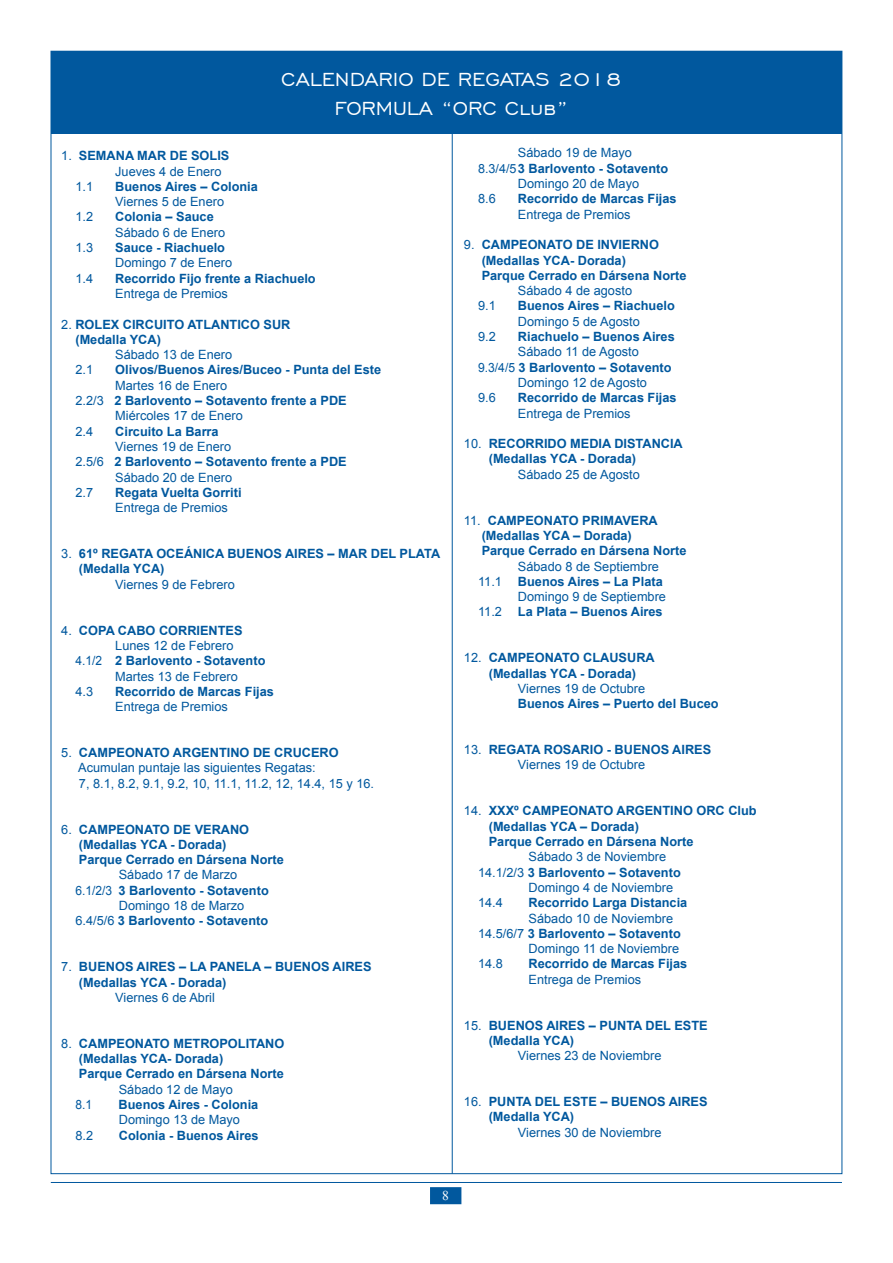
<style>
.page{position:relative;width:893px;height:1263px;background:#fff}
.page>*{position:absolute;margin:0;border:0;box-sizing:border-box;transform-origin:0 0}
.t1{font:24px/28.8px "Engravers Gothic BT";color:#fff;text-align:center}
.t2{font:13.5px "Times New Roman";color:#fff}
.t3{font:700 12.75px/15.3px "Arial";color:#01589e}
.t4{font:12.75px/15.3px "Arial";color:#01589e}
.t5{font:12.75px "Arial";color:#01589e;scale:.94 1}
.s1{font-weight:400}
.s2{font-weight:700}
.s3{font-weight:400;font-size:12.6px}
</style>
<div class="page">
<div style="left:51px;top:51px;width:791px;height:83px;background:#01589e"></div>
<hr style="left:452px;top:133px;width:1px;height:1041px;background:#01589e">
<hr style="left:51px;top:1182px;width:791px;height:1px;background:#01589e">
<div style="left:430px;top:1187px;width:31px;height:17px;background:#01589e"></div>
<h1 class="t1" style="left:281px;top:64px;width:342px">CALENDARIO DE REGATAS 2018<br>FORMULA “ORC Club”</h1>
<p class="t3" style="left:61px;top:148px;width:170px"><span class="s1">1.</span> SEMANA MAR DE SOLIS</p>
<p class="t4" style="left:115px;top:164px;width:108px">Jueves 4 de Enero</p>
<p class="t4" style="left:75px;top:179px;width:19px">1.1</p>
<p class="t3" style="left:115px;top:179px;width:144px">Buenos Aires – Colonia</p>
<p class="t4" style="left:115px;top:194px;width:110px">Viernes 5 de Enero</p>
<p class="t4" style="left:75px;top:209px;width:19px">1.2</p>
<p class="t3" style="left:115px;top:210px;width:100px">Colonia – Sauce</p>
<p class="t4" style="left:115px;top:225px;width:111px">Sábado 6 de Enero</p>
<p class="t4" style="left:75px;top:240px;width:19px">1.3</p>
<p class="t3" style="left:115px;top:240px;width:111px">Sauce - Riachuelo</p>
<p class="t4" style="left:115px;top:255px;width:118px">Domingo 7 de Enero</p>
<p class="t4" style="left:75px;top:271px;width:19px">1.4</p>
<p class="t3" style="left:115px;top:271px;width:202px">Recorrido Fijo frente a Riachuelo</p>
<p class="t4" style="left:115px;top:286px;width:114px">Entrega de Premios</p>
<p class="t3" style="left:75px;top:317px;width:217px;text-indent:-14px"><span class="s1">2.</span> ROLEX CIRCUITO ATLANTICO SUR (Medalla YCA)</p>
<p class="t4" style="left:115px;top:347px;width:118px">Sábado 13 de Enero</p>
<p class="t4" style="left:75px;top:362px;width:19px">2.1</p>
<p class="t3" style="left:115px;top:363px;width:267px">Olivos/Buenos Aires/Buceo - Punta del Este</p>
<p class="t4" style="left:115px;top:378px;width:113px">Martes 16 de Enero</p>
<p class="t3" style="left:75px;top:393px;width:273px"><span class="s1">2.2/3</span> 2 Barlovento – Sotavento frente a PDE</p>
<p class="t4" style="left:115px;top:408px;width:129px">Miércoles 17 de Enero</p>
<p class="t4" style="left:75px;top:424px;width:19px">2.4</p>
<p class="t3" style="left:115px;top:424px;width:105px">Circuito La Barra</p>
<p class="t4" style="left:115px;top:439px;width:117px">Viernes 19 de Enero</p>
<p class="t3" style="left:75px;top:454px;width:273px"><span class="s1">2.5/6</span> 2 Barlovento – Sotavento frente a PDE</p>
<p class="t4" style="left:115px;top:470px;width:118px">Sábado 20 de Enero</p>
<p class="t4" style="left:75px;top:485px;width:19px">2.7</p>
<p class="t3" style="left:115px;top:485px;width:128px">Regata Vuelta Gorriti</p>
<p class="t4" style="left:115px;top:500px;width:114px">Entrega de Premios</p>
<p class="t3" style="left:79px;top:546px;width:363px;text-indent:-18px"><span class="s1">3.</span> 61º REGATA OCEÁNICA BUENOS AIRES – MAR DEL PLATA (Medalla YCA)</p>
<p class="t4" style="left:115px;top:577px;width:121px">Viernes 9 de Febrero</p>
<p class="t3" style="left:61px;top:623px;width:183px"><span class="s1">4.</span> COPA CABO CORRIENTES</p>
<p class="t4" style="left:115px;top:638px;width:120px">Lunes 12 de Febrero</p>
<p class="t3" style="left:75px;top:653px;width:192px"><span class="s1">4.1/2</span> 2 Barlovento - Sotavento</p>
<p class="t4" style="left:115px;top:668px;width:124px">Martes 13 de Febrero</p>
<p class="t4" style="left:75px;top:684px;width:19px">4.3</p>
<p class="t3" style="left:115px;top:684px;width:160px">Recorrido de Marcas Fijas</p>
<p class="t4" style="left:115px;top:699px;width:114px">Entrega de Premios</p>
<p class="t4" style="left:78px;top:745px;width:297px;text-indent:-17px">5. <span class="s2">CAMPEONATO ARGENTINO DE CRUCERO<br></span>Acumulan puntaje las siguientes Regatas:<br>7, 8.1, 8.2, 9.1, 9.2, 10, 11.1, 11.2, 12, 14.4, 15 y 16.</p>
<p class="t3" style="left:79px;top:822px;width:206px;text-indent:-18px"><span class="s1">6.</span> CAMPEONATO DE VERANO (Medallas YCA - Dorada)<br>Parque Cerrado en Dársena Norte</p>
<p class="t4" style="left:119px;top:867px;width:120px">Sábado 17 de Marzo</p>
<p class="t3" style="left:75px;top:883px;width:195px"><span class="s1">6.1/2/3</span> 3 Barlovento - Sotavento</p>
<p class="t4" style="left:119px;top:898px;width:127px">Domingo 18 de Marzo</p>
<p class="t3" style="left:75px;top:913px;width:194px"><span class="s1">6.4/5/6</span> 3 Barlovento - Sotavento</p>
<p class="t3" style="left:79px;top:959px;width:294px;text-indent:-18px"><span class="s1">7.</span> BUENOS AIRES – LA PANELA – BUENOS AIRES (Medallas YCA - Dorada)</p>
<p class="t4" style="left:115px;top:990px;width:101px">Viernes 6 de Abril</p>
<p class="t3" style="left:79px;top:1036px;width:207px;text-indent:-18px"><span class="s1">8.</span> CAMPEONATO METROPOLITANO (Medallas YCA- Dorada)<br>Parque Cerrado en Dársena Norte</p>
<p class="t4" style="left:119px;top:1082px;width:116px">Sábado 12 de Mayo</p>
<p class="t5" style="left:75px;top:1096px;width:19px">8.1</p>
<p class="t3" style="left:119px;top:1097px;width:141px">Buenos Aires - Colonia</p>
<p class="t4" style="left:119px;top:1112px;width:123px">Domingo 13 de Mayo</p>
<p class="t4" style="left:75px;top:1127px;width:19px">8.2</p>
<p class="t3" style="left:119px;top:1128px;width:141px">Colonia - Buenos Aires</p>
<p class="t4" style="left:518px;top:145px;width:116px">Sábado 19 de Mayo</p>
<p class="t3" style="left:478px;top:161px;width:192px"><span class="s3">8.3/4/5</span>3 Barlovento - Sotavento</p>
<p class="t4" style="left:518px;top:176px;width:123px">Domingo 20 de Mayo</p>
<p class="t4" style="left:478px;top:191px;width:19px">8.6</p>
<p class="t3" style="left:518px;top:192px;width:160px">Recorrido de Marcas Fijas</p>
<p class="t4" style="left:518px;top:207px;width:114px">Entrega de Premios</p>
<p class="t3" style="left:482px;top:237px;width:206px;text-indent:-18px"><span class="s1">9.</span> CAMPEONATO DE INVIERNO (Medallas YCA- Dorada)<br>Parque Cerrado en Dársena Norte</p>
<p class="t4" style="left:518px;top:283px;width:116px">Sábado 4 de agosto</p>
<p class="t4" style="left:478px;top:298px;width:19px">9.1</p>
<p class="t3" style="left:518px;top:299px;width:158px">Buenos Aires – Riachuelo</p>
<p class="t4" style="left:518px;top:314px;width:123px">Domingo 5 de Agosto</p>
<p class="t4" style="left:478px;top:329px;width:19px">9.2</p>
<p class="t3" style="left:518px;top:329px;width:158px">Riachuelo – Buenos Aires</p>
<p class="t4" style="left:518px;top:344px;width:122px">Sábado 11 de Agosto</p>
<p class="t3" style="left:478px;top:360px;width:195px"><span class="s1">9.3/4/5</span> 3 Barlovento – Sotavento</p>
<p class="t4" style="left:518px;top:375px;width:131px">Domingo 12 de Agosto</p>
<p class="t4" style="left:478px;top:390px;width:19px">9.6</p>
<p class="t3" style="left:518px;top:390px;width:160px">Recorrido de Marcas Fijas</p>
<p class="t4" style="left:518px;top:406px;width:114px">Entrega de Premios</p>
<p class="t3" style="left:489px;top:436px;width:196px;text-indent:-25px"><span class="s1">10.</span> RECORRIDO MEDIA DISTANCIA (Medallas YCA - Dorada)</p>
<p class="t4" style="left:518px;top:467px;width:123px">Sábado 25 de Agosto</p>
<p class="t3" style="left:482px;top:513px;width:206px;text-indent:-18px"><span class="s1">11.</span> CAMPEONATO PRIMAVERA (Medallas YCA – Dorada)<br>Parque Cerrado en Dársena Norte</p>
<p class="t4" style="left:518px;top:559px;width:143px">Sábado 8 de Septiembre</p>
<p class="t4" style="left:478px;top:574px;width:25px">11.1</p>
<p class="t3" style="left:518px;top:574px;width:146px">Buenos Aires – La Plata</p>
<p class="t4" style="left:518px;top:589px;width:150px">Domingo 9 de Septiembre</p>
<p class="t4" style="left:478px;top:604px;width:25px">11.2</p>
<p class="t3" style="left:518px;top:605px;width:146px">La Plata – Buenos Aires</p>
<p class="t3" style="left:464px;top:651px;width:192px;text-align:center"><span class="s1">12.</span> CAMPEONATO CLAUSURA (Medallas YCA - Dorada)</p>
<p class="t4" style="left:518px;top:681px;width:129px">Viernes 19 de Octubre</p>
<p class="t3" style="left:518px;top:696px;width:202px">Buenos Aires – Puerto del Buceo</p>
<p class="t3" style="left:518px;top:742px;width:195px;text-indent:-54px"><span class="s1">13.</span> REGATA ROSARIO - BUENOS AIRES<br><span class="s1">Viernes 19 de Octubre</span></p>
<p class="t3" style="left:489px;top:804px;width:269px;text-indent:-25px"><span class="s1">14.</span> XXXº CAMPEONATO ARGENTINO ORC Club (Medallas YCA – Dorada)<br>Parque Cerrado en Dársena Norte</p>
<p class="t4" style="left:529px;top:849px;width:139px">Sábado 3 de Noviembre</p>
<p class="t3" style="left:478px;top:865px;width:204px"><span class="s1">14.1/2/3</span> 3 Barlovento – Sotavento</p>
<p class="t4" style="left:529px;top:880px;width:146px">Domingo 4 de Noviembre</p>
<p class="t4" style="left:478px;top:895px;width:26px">14.4</p>
<p class="t3" style="left:529px;top:895px;width:160px">Recorrido Larga Distancia</p>
<p class="t4" style="left:529px;top:910px;width:146px">Sábado 10 de Noviembre</p>
<p class="t3" style="left:478px;top:926px;width:204px"><span class="s1">14.5/6/7</span> 3 Barlovento – Sotavento</p>
<p class="t4" style="left:529px;top:941px;width:152px">Domingo 11 de Noviembre</p>
<p class="t4" style="left:478px;top:956px;width:26px">14.8</p>
<p class="t3" style="left:529px;top:957px;width:160px">Recorrido de Marcas Fijas</p>
<p class="t4" style="left:529px;top:972px;width:114px">Entrega de Premios</p>
<p class="t3" style="left:489px;top:1018px;width:220px;text-indent:-25px"><span class="s1">15.</span> BUENOS AIRES – PUNTA DEL ESTE (Medalla YCA)</p>
<p class="t4" style="left:518px;top:1048px;width:145px">Viernes 23 de Noviembre</p>
<p class="t3" style="left:489px;top:1094px;width:220px;text-indent:-25px"><span class="s1">16.</span> PUNTA DEL ESTE – BUENOS AIRES (Medalla YCA)</p>
<p class="t4" style="left:518px;top:1125px;width:145px">Viernes 30 de Noviembre</p>
<p class="t2" style="left:442px;top:1187px;width:8px">8</p>
</div>
